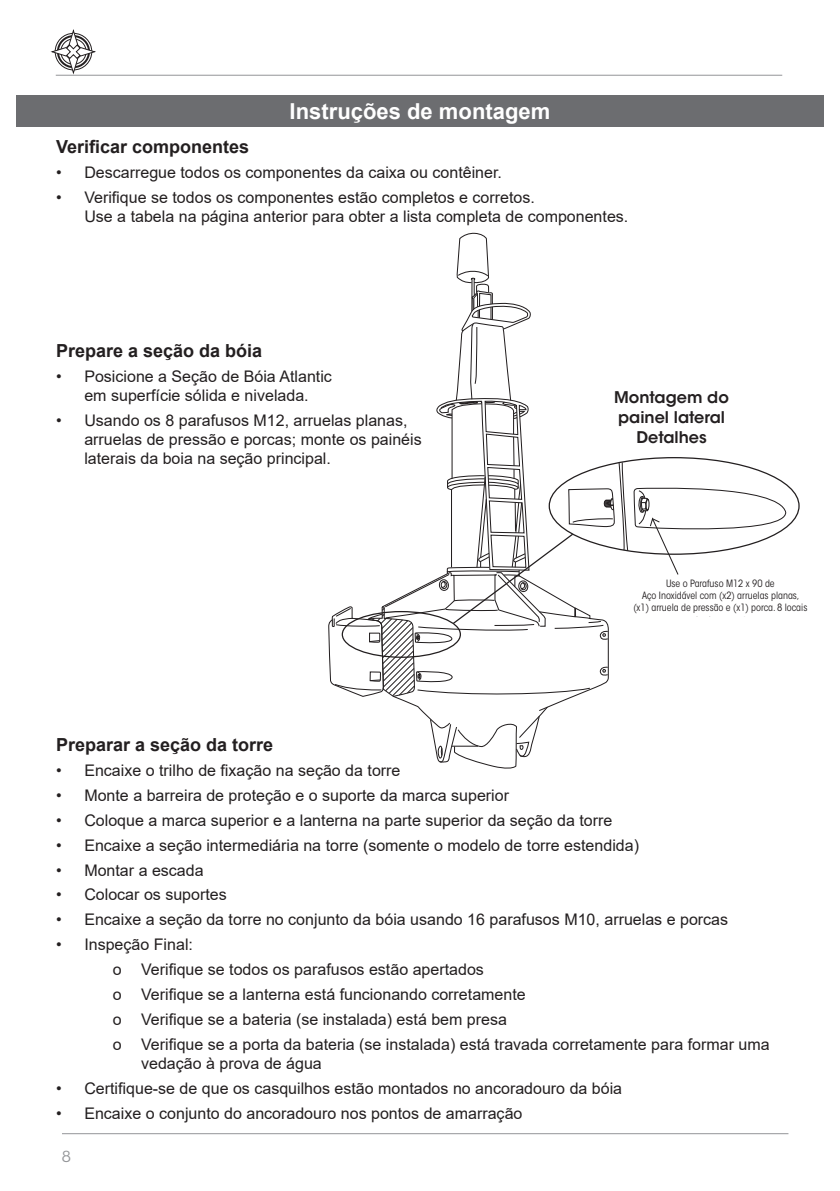
<style>
.page{position:relative;width:840px;height:1191px;background:#fff}
.page>*{position:absolute;margin:0;border:0;box-sizing:border-box;transform-origin:0 0}
.t1{font:700 22px "Arial";color:#fff}
.t2{font:700 18px "Arial";color:#231f20}
.t3{font:16px/19.2px "Arial";color:#231f20}
.t4{font:600 16px/20px "ITC Avant Garde Std";color:#231f20}
.t5{font:16px "Articulat C Fv 2 Text";color:#939598}
.t6{font:700 15.4px/18.4px "Arial";color:#231f20;text-align:center}
.t7{font:10.2px/12.2px "Arial";color:#231f20;text-align:center}
.t8{font:condensed 10px/12px "ITC Avant Garde Std";color:#231f20;text-align:center}
</style>
<div class="page">
<hr style="left:56px;top:75px;width:725px;height:1px;background:#939598">
<hr style="left:62px;top:1133px;width:726px;height:1px;background:#939598">
<svg style="left:52px;top:30px;width:43px;height:43px"></svg>
<div style="left:16px;top:95px;width:807px;height:31px;background:#6c6d70"></div>
<svg style="left:328px;top:233px;width:458px;height:536px"></svg>
<div style="left:534px;top:391px;width:274px;height:58px;background:#fff"></div>
<div style="left:623px;top:579px;width:193px;height:37px;background:#fff"></div>
<p class="t1" style="left:289px;top:95px;width:262px">Instruções de montagem</p>
<p class="t2" style="left:56px;top:134px;width:195px">Verificar componentes</p>
<p class="t3" style="left:56px;top:162px;width:447px">• Descarregue todos os componentes da caixa ou contêiner.</p>
<p class="t3" style="left:84px;top:187px;width:545px;text-indent:-28px">• Verifique se todos os componentes estão completos e corretos.<br>Use a tabela na página anterior para obter a lista completa de componentes.</p>
<p class="t2" style="left:56px;top:338px;width:208px">Prepare a seção da bóia</p>
<p class="t3" style="left:56px;top:366px;width:277px;text-align:center">• Posicione a Seção de Bóia Atlantic em superfície sólida e nivelada.</p>
<p class="t3" style="left:84px;top:410px;width:339px;text-indent:-28px">• Usando os 8 parafusos M12, arruelas planas, arruelas de pressão e porcas; monte os painéis laterais da boia na seção principal.</p>
<p class="t4" style="left:613px;top:387px;width:116px">Montagem do painel lateral</p>
<p class="t4" style="left:636px;top:427px;width:72px">Detalhes</p>
<p class="t6" style="left:611px;top:390px;width:118px">Side<br>Panel Assembly<br>Detail</p>
<p class="t8" style="left:633px;top:577px;width:175px">Use o Parafuso M12 x 90 de<br>Aço Inoxidável com (x2) arruelas planas, (x1) arruela de pressão e (x1) porca. 8 locais</p>
<p class="t7" style="left:636px;top:579px;width:176px">Use Stainless Steel M12 x 90 Bolt with (x2) flat washers, (x1) spring washer and (x1) nut. 8 places</p>
<p class="t2" style="left:56px;top:732px;width:219px">Preparar a seção da torre</p>
<p class="t3" style="left:56px;top:760px;width:346px">• Encaixe o trilho de fixação na seção da torre</p>
<p class="t3" style="left:56px;top:785px;width:454px">• Monte a barreira de proteção e o suporte da marca superior</p>
<p class="t3" style="left:56px;top:810px;width:557px">• Coloque a marca superior e a lanterna na parte superior da seção da torre</p>
<p class="t3" style="left:56px;top:835px;width:584px">• Encaixe a seção intermediária na torre (somente o modelo de torre estendida)</p>
<p class="t3" style="left:56px;top:860px;width:149px">• Montar a escada</p>
<p class="t3" style="left:56px;top:885px;width:172px">• Colocar os suportes</p>
<p class="t3" style="left:56px;top:910px;width:673px">• Encaixe a seção da torre no conjunto da bóia usando 16 parafusos M10, arruelas e porcas</p>
<p class="t3" style="left:56px;top:934px;width:138px">• Inspeção Final:</p>
<p class="t3" style="left:113px;top:959px;width:372px">o Verifique se todos os parafusos estão apertados</p>
<p class="t3" style="left:113px;top:984px;width:414px">o Verifique se a lanterna está funcionando corretamente</p>
<p class="t3" style="left:113px;top:1009px;width:395px">o Verifique se a bateria (se instalada) está bem presa</p>
<p class="t3" style="left:141px;top:1034px;width:629px;text-indent:-28px">o Verifique se a porta da bateria (se instalada) está travada corretamente para formar uma vedação à prova de água</p>
<p class="t3" style="left:56px;top:1078px;width:567px">• Certifique-se de que os casquilhos estão montados no ancoradouro da bóia</p>
<p class="t3" style="left:56px;top:1103px;width:467px">• Encaixe o conjunto do ancoradouro nos pontos de amarração</p>
<p class="t5" style="left:62px;top:1146px;width:11px">8</p>
</div>
